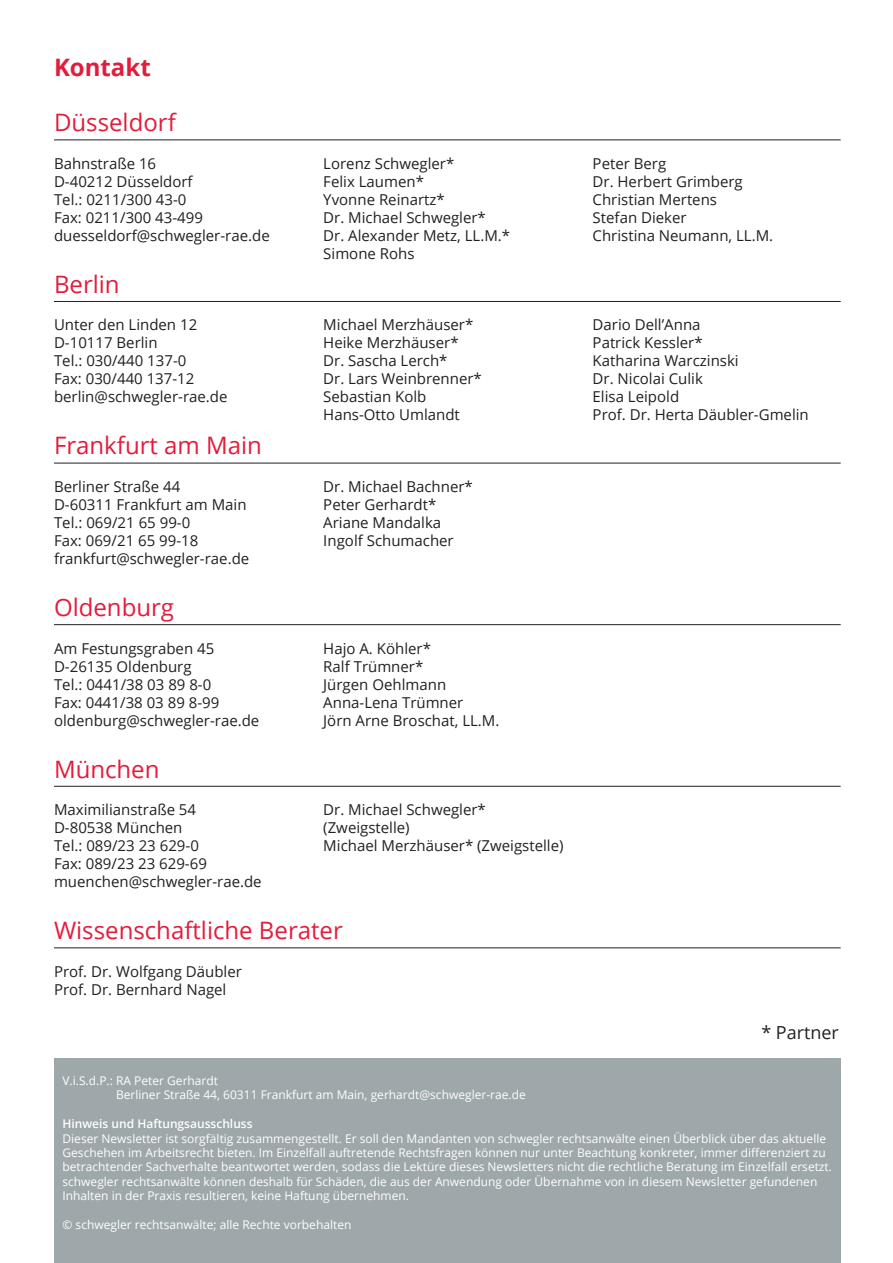
<style>
.page{position:relative;width:893px;height:1263px;background:#fff}
.page>*{position:absolute;margin:0;border:0;box-sizing:border-box;transform-origin:0 0}
.t1{font:24px "Open Sans";color:#e41c3b}
.t2{font:700 24px "Open Sans";color:#e41c3b}
.t3{font:18px "Open Sans";color:#231f20}
.t4{font:15px/18px "Open Sans";color:#231f20}
.t5{font:12px/14.4px "Open Sans";color:#fff}
.t6{font:600 12px "Open Sans";color:#fff}
</style>
<div class="page">
<hr style="left:54px;top:140px;width:787px;height:1px;background:#231f20">
<hr style="left:54px;top:301px;width:787px;height:1px;background:#231f20">
<hr style="left:54px;top:463px;width:787px;height:1px;background:#231f20">
<hr style="left:54px;top:624px;width:787px;height:1px;background:#231f20">
<hr style="left:54px;top:786px;width:787px;height:1px;background:#231f20">
<hr style="left:54px;top:947px;width:787px;height:1px;background:#231f20">
<div style="left:54px;top:1059px;width:787px;height:204px;background:#9ea7a9"></div>
<h1 class="t2" style="left:54px;top:50px;width:98px">Kontakt</h1>
<h1 class="t1" style="left:54px;top:106px;width:123px">Düsseldorf</h1>
<p class="t4" style="left:54px;top:154px;width:217px">Bahnstraße 16<br>D-40212 Düsseldorf<br>Tel.: 0211/300 43-0<br>Fax: 0211/300 43-499 duesseldorf@schwegler-rae.de</p>
<p class="t4" style="left:323px;top:154px;width:188px">Lorenz Schwegler*<br>Felix Laumen*<br>Yvonne Reinartz*<br>Dr. Michael Schwegler*<br>Dr. Alexander Metz, LL.M.*<br>Simone Rohs</p>
<p class="t4" style="left:593px;top:154px;width:182px">Peter Berg<br>Dr. Herbert Grimberg<br>Christian Mertens<br>Stefan Dieker<br>Christina Neumann, LL.M.</p>
<h1 class="t1" style="left:54px;top:268px;width:67px">Berlin</h1>
<p class="t4" style="left:54px;top:316px;width:175px">Unter den Linden 12<br>D-10117 Berlin<br>Tel.: 030/440 137-0<br>Fax: 030/440 137-12 berlin@schwegler-rae.de</p>
<p class="t4" style="left:323px;top:316px;width:160px">Michael Merzhäuser*<br>Heike Merzhäuser*<br>Dr. Sascha Lerch*<br>Dr. Lars Weinbrenner*<br>Sebastian Kolb<br>Hans-Otto Umlandt</p>
<p class="t4" style="left:593px;top:316px;width:218px">Dario Dell’Anna<br>Patrick Kessler*<br>Katharina Warczinski<br>Dr. Nicolai Culik<br>Elisa Leipold<br>Prof. Dr. Herta Däubler-Gmelin</p>
<h1 class="t1" style="left:54px;top:429px;width:209px">Frankfurt am Main</h1>
<p class="t4" style="left:54px;top:477px;width:197px">Berliner Straße 44<br>D-60311 Frankfurt am Main<br>Tel.: 069/21 65 99-0<br>Fax: 069/21 65 99-18 frankfurt@schwegler-rae.de</p>
<p class="t4" style="left:323px;top:477px;width:151px">Dr. Michael Bachner*<br>Peter Gerhardt*<br>Ariane Mandalka<br>Ingolf Schumacher</p>
<h1 class="t1" style="left:54px;top:591px;width:122px">Oldenburg</h1>
<p class="t4" style="left:54px;top:639px;width:207px">Am Festungsgraben 45<br>D-26135 Oldenburg<br>Tel.: 0441/38 03 89 8-0<br>Fax: 0441/38 03 89 8-99 oldenburg@schwegler-rae.de</p>
<p class="t4" style="left:323px;top:639px;width:178px">Hajo A. Köhler*<br>Ralf Trümner*<br>Jürgen Oehlmann<br>Anna-Lena Trümner<br>Jörn Arne Broschat, LL.M.</p>
<h1 class="t1" style="left:54px;top:752px;width:107px">München</h1>
<p class="t4" style="left:54px;top:800px;width:209px">Maximilianstraße 54<br>D-80538 München<br>Tel.: 089/23 23 629-0<br>Fax: 089/23 23 629-69 muenchen@schwegler-rae.de</p>
<p class="t4" style="left:323px;top:800px;width:242px">Dr. Michael Schwegler* (Zweigstelle)<br>Michael Merzhäuser* (Zweigstelle)</p>
<h1 class="t1" style="left:54px;top:914px;width:290px">Wissenschaftliche Berater</h1>
<p class="t4" style="left:54px;top:962px;width:189px">Prof. Dr. Wolfgang Däubler<br>Prof. Dr. Bernhard Nagel</p>
<p class="t3" style="left:761px;top:1020px;width:79px">* Partner</p>
<p class="t5" style="left:116px;top:1073px;width:411px;text-indent:-54px">V.i.S.d.P.: RA Peter Gerhardt<br>Berliner Straße 44, 60311 Frankfurt am Main, gerhardt@schwegler-rae.de</p>
<p class="t6" style="left:63px;top:1116px;width:192px">Hinweis und Haftungsausschluss</p>
<p class="t5" style="left:63px;top:1131px;width:771px">Dieser Newsletter ist sorgfältig zusammengestellt. Er soll den Mandanten von schwegler rechtsanwälte einen Überblick über das aktuelle Geschehen im Arbeitsrecht bieten. Im Einzelfall auftretende Rechtsfragen können nur unter Beachtung konkreter, immer differenziert zu betrachtender Sachverhalte beantwortet werden, sodass die Lektüre dieses Newsletters nicht die rechtliche Beratung im Einzelfall ersetzt. schwegler rechtsanwälte können deshalb für Schäden, die aus der Anwendung oder Übernahme von in diesem Newsletter gefundenen Inhalten in der Praxis resultieren, keine Haftung übernehmen.</p>
<p class="t5" style="left:63px;top:1217px;width:290px">© schwegler rechtsanwälte; alle Rechte vorbehalten</p>
</div>
